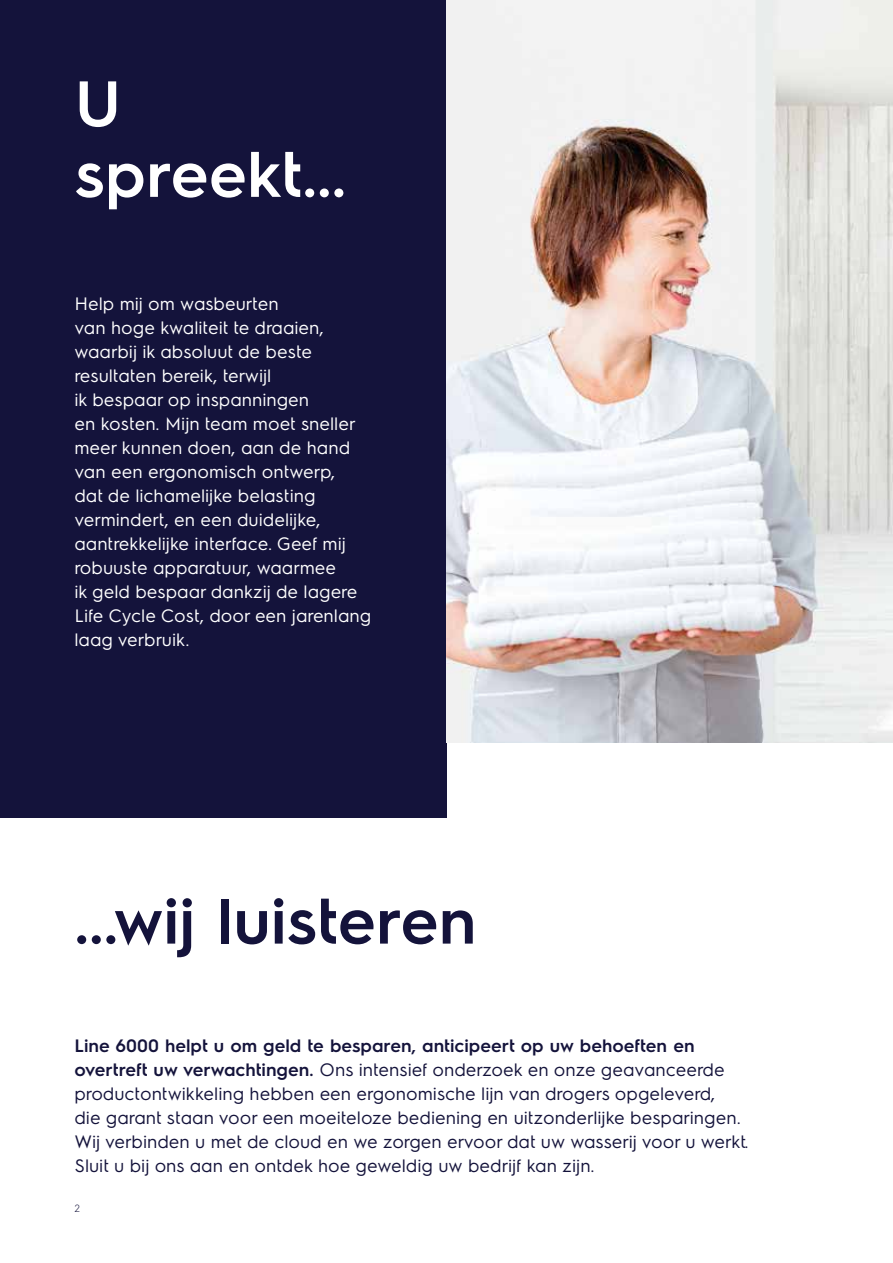
<style>
.page{position:relative;width:893px;height:1263px;background:#fff}
.page>*{position:absolute;margin:0;border:0;box-sizing:border-box;transform-origin:0 0}
.t1{font:600 64.5px "Electrolux Sans";color:#14133b}
.t2{font:600 64.5px/70.5px "Electrolux Sans";color:#fff}
.t3{font:18px/24px "Electrolux Sans";color:#fff}
.t4{font:18px/24px "Electrolux Sans";color:#14133b}
.t5{font:300 10.5px "Electrolux Sans";color:#14133b}
.s1{font-weight:600}
</style>
<div class="page">
<div style="left:0;top:0;width:446px;height:817px;background:#14133b"></div>
<img style="left:446px;top:0;width:447px;height:743px">
<h1 class="t2" style="left:74px;top:64px;width:273px">U spreekt...</h1>
<p class="t3" style="left:74px;top:290px;width:298px">Help mij om wasbeurten<br>van hoge kwaliteit te draaien, waarbij ik absoluut de beste resultaten bereik, terwijl<br>ik bespaar op inspanningen<br>en kosten. Mijn team moet sneller meer kunnen doen, aan de hand van een ergonomisch ontwerp,<br>dat de lichamelijke belasting vermindert, en een duidelijke, aantrekkelijke interface. Geef mij robuuste apparatuur, waarmee<br>ik geld bespaar dankzij de lagere<br>Life Cycle Cost, door een jarenlang laag verbruik.</p>
<h1 class="t1" style="left:74px;top:876px;width:403px">...wij luisteren</h1>
<p class="t4" style="left:74px;top:1033px;width:676px"><span class="s1">Line 6000 helpt u om geld te besparen, anticipeert op uw behoeften en overtreft uw verwachtingen.</span> Ons intensief onderzoek en onze geavanceerde productontwikkeling hebben een ergonomische lijn van drogers opgeleverd,<br>die garant staan voor een moeiteloze bediening en uitzonderlijke besparingen.<br>Wij verbinden u met de cloud en we zorgen ervoor dat uw wasserij voor u werkt.<br>Sluit u bij ons aan en ontdek hoe geweldig uw bedrijf kan zijn.</p>
<p class="t5" style="left:74px;top:1201px;width:7px">2</p>
</div>
